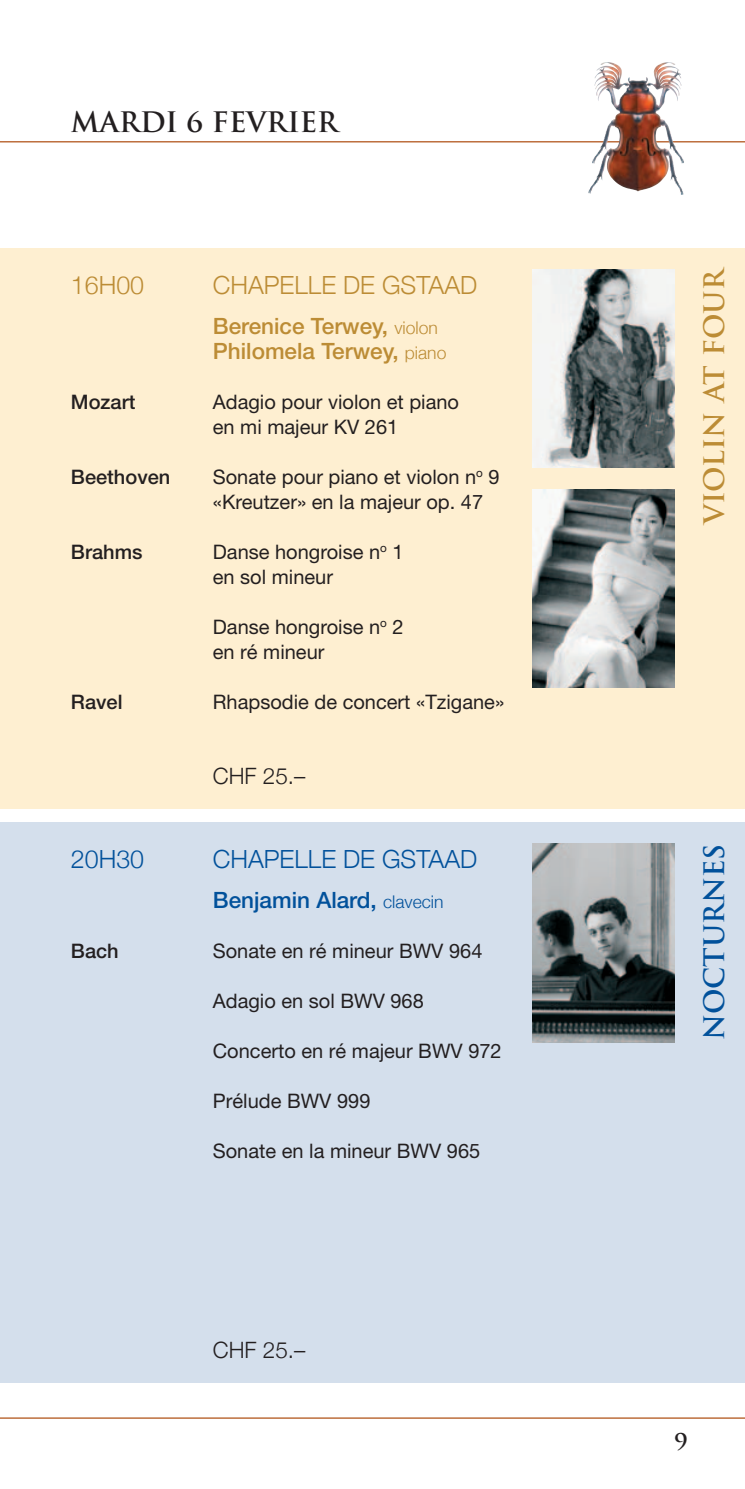
<style>
.page{position:relative;width:745px;height:1489px;background:#fff}
.page>*{position:absolute;margin:0;border:0;box-sizing:border-box;transform-origin:0 0}
.t1{font:700 27.5px "Trajan";color:#231f20}
.t2{font:700 27.5px "Trajan";color:#bc8c35}
.t3{font:700 27.5px "Trajan";color:#01519b}
.t4{font:300 25px "Helvetica Neue";color:#bc8c35}
.t5{font:300 25px "Helvetica Neue";color:#01519b}
.t6{font:500 22.5px/25px "Helvetica Neue";color:#bc8c35}
.t7{font:500 22.5px "Helvetica Neue";color:#01519b}
.t8{font:300 22.5px "Helvetica Neue";color:#231f20}
.t9{font:700 22.5px "Trajan";color:#231f20}
.t10{font:20px/25px "Helvetica Neue";color:#231f20}
.t11{font:500 20px "Helvetica Neue";color:#231f20}
.s1{font-weight:300;font-size:17.5px}
</style>
<div class="page">
<div style="left:0;top:248px;width:744px;height:560px;background:#feefd1"></div>
<div style="left:0;top:822px;width:744px;height:560px;background:#d4dfec"></div>
<hr style="left:0;top:141px;width:744px;height:1px;background:#b05116">
<hr style="left:0;top:1417px;width:744px;height:1px;background:#b05116">
<img style="left:606px;top:62px;width:73px;height:22px">
<img style="left:532px;top:269px;width:141px;height:199px">
<img style="left:532px;top:843px;width:141px;height:199px">
<img style="left:532px;top:489px;width:141px;height:198px">
<h1 class="t1" style="left:71px;top:104px;width:268px">MARDI 6 FEVRIER</h1>
<p class="t4" style="left:71px;top:269px;width:75px">16H00</p>
<p class="t4" style="left:213px;top:269px;width:266px">CHAPELLE DE GSTAAD</p>
<p class="t6" style="left:213px;top:313px;width:235px">Berenice Terwey, <span class="s1">violon<br></span>Philomela Terwey, <span class="s1">piano</span></p>
<p class="t11" style="left:71px;top:390px;width:66px">Mozart</p>
<p class="t10" style="left:213px;top:389px;width:247px">Adagio pour violon et piano en mi majeur KV 261</p>
<p class="t11" style="left:71px;top:465px;width:101px">Beethoven</p>
<p class="t10" style="left:213px;top:464px;width:288px">Sonate pour piano et violon n<sup>o</sup> 9 «Kreutzer» en la majeur op. 47</p>
<p class="t11" style="left:71px;top:540px;width:73px">Brahms</p>
<p class="t10" style="left:213px;top:539px;width:192px">Danse hongroise n<sup>o</sup> 1 en sol mineur</p>
<p class="t10" style="left:213px;top:614px;width:192px">Danse hongroise n<sup>o</sup> 2 en ré mineur</p>
<p class="t11" style="left:71px;top:690px;width:53px">Ravel</p>
<p class="t10" style="left:213px;top:689px;width:293px">Rhapsodie de concert «Tzigane»</p>
<p class="t8" style="left:213px;top:762px;width:94px">CHF 25.–</p>
<p class="t5" style="left:71px;top:843px;width:75px">20H30</p>
<p class="t5" style="left:213px;top:843px;width:266px">CHAPELLE DE GSTAAD</p>
<p class="t7" style="left:213px;top:886px;width:232px">Benjamin Alard, <span class="s1">clavecin</span></p>
<p class="t11" style="left:71px;top:939px;width:49px">Bach</p>
<p class="t10" style="left:213px;top:938px;width:271px">Sonate en ré mineur BWV 964</p>
<p class="t10" style="left:213px;top:988px;width:212px">Adagio en sol BWV 968</p>
<p class="t10" style="left:213px;top:1038px;width:290px">Concerto en ré majeur BWV 972</p>
<p class="t10" style="left:213px;top:1088px;width:159px">Prélude BWV 999</p>
<p class="t10" style="left:213px;top:1138px;width:269px">Sonate en la mineur BWV 965</p>
<p class="t8" style="left:213px;top:1336px;width:94px">CHF 25.–</p>
<h1 class="t2" style="left:696px;top:524px;width:258px;rotate:-90deg">Violin at four</h1>
<h1 class="t3" style="left:696px;top:1040px;width:198px;rotate:-90deg">Nocturnes</h1>
<p class="t9" style="left:673px;top:1427px;width:15px">9</p>
</div>
